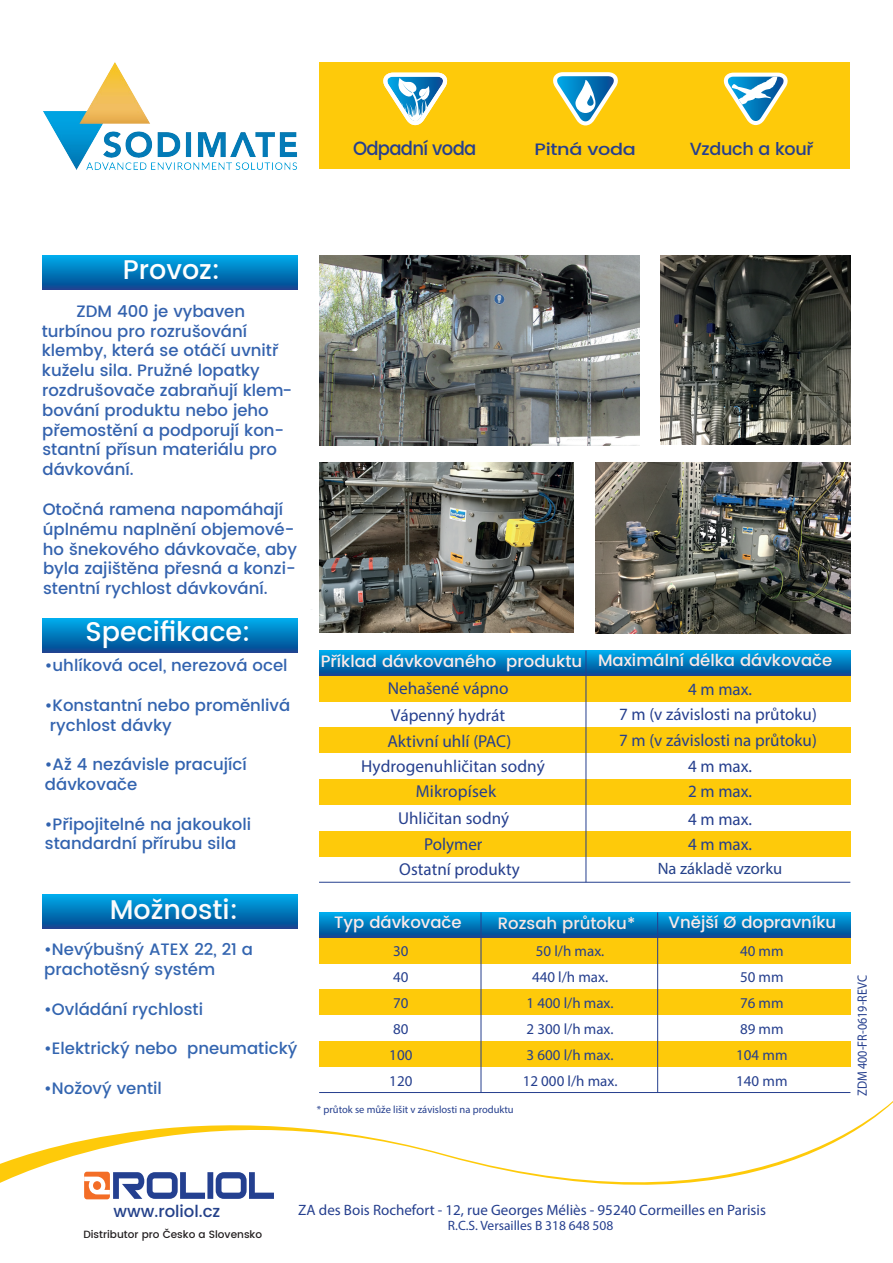
<style>
.page{position:relative;width:893px;height:1263px;background:#fff}
.page>*{position:absolute;margin:0;border:0;box-sizing:border-box;transform-origin:0 0}
.t1{font:500 27px "Poppins";color:#fff}
.t2{font:500 27px "Poppins";color:#fbfbfc}
.t3{font:500 19.2px "Poppins";letter-spacing:-.04em;color:#253f8e;scale:.94 1}
.t4{font:500 17.55px "Poppins";letter-spacing:-.02em;color:#253f8e}
.t5{font:17.25px "Myriad Pro";color:#253f8e}
.t6{font:500 16.5px/19.8px "Poppins";color:#3362ae}
.t7{font:500 16.5px/19.8px "Poppins";color:#3263af}
.t8{font:500 16.5px/19.8px "Poppins";color:#3365b0}
.t9{font:500 16.5px "Poppins";color:#fdeaea}
.t10{font:16.5px "Myriad Pro";color:#24418a}
.t11{font:500 16.5px "Poppins";color:#f8e6e3}
.t12{font:500 16.5px "Poppins";color:#24418a}
.t13{font:500 16.5px "Poppins";letter-spacing:-.02em;color:#253f8e;scale:1.17 1}
.t14{font:15px/25.8px "Myriad Pro";color:#253f8e}
.t15{font:13.5px "Myriad Pro";color:#253f8e}
.t16{font:13.5px "Myriad Pro";color:#253f8e;scale:.9 1}
.t17{font:10.5px "Myriad Pro";color:#253f8e}
.t18{font:500 10.5px "Poppins";color:#231f20}
.s1{color:#fce8e6}
</style>
<div class="page">
<img style="left:319px;top:256px;width:321px;height:189px">
<img style="left:595px;top:463px;width:255px;height:170px">
<img style="left:319px;top:463px;width:254px;height:169px">
<img style="left:661px;top:255px;width:189px;height:190px">
<div style="left:42px;top:894px;width:256px;height:34px;background:linear-gradient(to bottom,#00adec,#074a92)"></div>
<div style="left:42px;top:618px;width:256px;height:34px;background:linear-gradient(to bottom,#00aeec,#074a92)"></div>
<div style="left:42px;top:255px;width:256px;height:34px;background:linear-gradient(to bottom,#00adec,#074a91)"></div>
<svg style="left:319px;top:912px;width:532px;height:26px;background:#0379bd"></svg>
<div style="left:319px;top:938px;width:532px;height:25px;background:#feca0a"></div>
<div style="left:319px;top:990px;width:532px;height:25px;background:#feca0a"></div>
<div style="left:319px;top:1041px;width:532px;height:26px;background:#feca0a"></div>
<hr style="left:481px;top:912px;width:1px;height:181px;background:#253f8e">
<hr style="left:657px;top:912px;width:1px;height:181px;background:#253f8e">
<svg style="left:319px;top:650px;width:532px;height:26px;background:#0379bd"></svg>
<div style="left:319px;top:676px;width:532px;height:25px;background:#feca0a"></div>
<div style="left:319px;top:728px;width:532px;height:25px;background:#feca0a"></div>
<div style="left:319px;top:779px;width:532px;height:26px;background:#feca0a"></div>
<div style="left:319px;top:831px;width:532px;height:25px;background:#feca0a"></div>
<hr style="left:586px;top:650px;width:1px;height:232px;background:#253f8e">
<hr style="left:319px;top:882px;width:531px;height:1px;background:#253f8e">
<svg style="left:0;top:1081px;width:893px;height:119px"></svg>
<div style="left:319px;top:62px;width:531px;height:107px;background:#feca0a"></div>
<svg style="left:553px;top:72px;width:65px;height:53px"></svg>
<svg style="left:383px;top:73px;width:65px;height:52px"></svg>
<svg style="left:723px;top:73px;width:65px;height:52px"></svg>
<img style="left:43px;top:62px;width:254px;height:108px">
<svg style="left:84px;top:1172px;width:190px;height:27px"></svg>
<p class="t3" style="left:353px;top:134px;width:133px">Odpadní voda</p>
<p class="t13" style="left:535px;top:137px;width:88px">Pitná voda</p>
<p class="t4" style="left:690px;top:136px;width:125px">Vzduch a kouř</p>
<h1 class="t1" style="left:123px;top:249px;width:99px">Provoz:</h1>
<p class="t6" style="left:42px;top:302px;width:252px;text-indent:35px">ZDM 400 je vybaven turbínou pro rozrušování klemby, která se otáčí uvnitř kuželu sila. Pružné lopatky rozdrušovače zabraňují klem&shy;bování produktu nebo jeho přemostění a podporují kon&shy;stantní přísun materiálu pro dávkování.</p>
<p class="t6" style="left:43px;top:500px;width:256px">Otočná ramena napomáhají úplnému naplnění objemové&shy;ho šnekového dávkovače, aby byla zajištěna přesná a konzi&shy;stentní rychlost dávkování.</p>
<h1 class="t1" style="left:85px;top:611px;width:167px">Specifikace:</h1>
<p class="t7" style="left:45px;top:656px;width:244px">•uhlíková ocel, nerezová ocel</p>
<p class="t7" style="left:45px;top:695px;width:247px">•Konstantní nebo proměnlivá rychlost dávky</p>
<p class="t7" style="left:45px;top:755px;width:203px">•Až 4 nezávisle pracující dávkovače</p>
<p class="t7" style="left:45px;top:814px;width:208px">•Připojitelné na jakoukoli standardní přírubu sila</p>
<h1 class="t2" style="left:110px;top:890px;width:130px">Možnosti:</h1>
<p class="t8" style="left:44px;top:940px;width:210px">•Nevýbušný ATEX 22, 21 a prachotěsný systém</p>
<p class="t8" style="left:44px;top:999px;width:160px">•Ovládání rychlosti</p>
<p class="t8" style="left:44px;top:1039px;width:255px">•Elektrický nebo pneumatický</p>
<p class="t8" style="left:44px;top:1078px;width:119px">•Nožový ventil</p>
<p class="t9" style="left:321px;top:649px;width:513px">Příklad dávkovaného produktu <span class="s1">Maximální délka dávkovače</span></p>
<p class="t5" style="left:388px;top:678px;width:122px">Nehašené vápno</p>
<p class="t5" style="left:688px;top:678px;width:65px">4 m max.</p>
<p class="t5" style="left:391px;top:705px;width:116px">Vápenný hydrát</p>
<p class="t5" style="left:619px;top:704px;width:199px">7 m (v závislosti na průtoku)</p>
<p class="t5" style="left:387px;top:730px;width:125px">Aktivní uhlí (PAC)</p>
<p class="t5" style="left:619px;top:729px;width:199px">7 m (v závislosti na průtoku)</p>
<p class="t5" style="left:361px;top:755px;width:185px">Hydrogenuhličitan sodný</p>
<p class="t5" style="left:688px;top:756px;width:65px">4 m max.</p>
<p class="t5" style="left:416px;top:781px;width:82px">Mikropísek</p>
<p class="t5" style="left:688px;top:781px;width:65px">2 m max.</p>
<p class="t5" style="left:398px;top:807px;width:113px">Uhličitan sodný</p>
<p class="t5" style="left:688px;top:808px;width:65px">4 m max.</p>
<p class="t5" style="left:424px;top:833px;width:60px">Polymer</p>
<p class="t5" style="left:688px;top:833px;width:65px">4 m max.</p>
<p class="t5" style="left:399px;top:858px;width:122px">Ostatní produkty</p>
<p class="t10" style="left:658px;top:858px;width:126px">Na základě vzorku</p>
<p class="t9" style="left:334px;top:910px;width:129px">Typ dávkovače</p>
<p class="t11" style="left:498px;top:911px;width:139px">Rozsah průtoku*</p>
<p class="t9" style="left:669px;top:910px;width:169px">Vnější Ø dopravníku</p>
<p class="t14" style="left:389px;top:938px;width:25px">30<br>40<br>70<br>80<br>100<br>120</p>
<p class="t14" style="left:523px;top:938px;width:96px;text-align:center">50 l/h max.<br>440 l/h max.<br>1 400 l/h max.<br>2 300 l/h max.<br>3 600 l/h max.<br>12 000 l/h max.</p>
<p class="t14" style="left:736px;top:938px;width:53px">40 mm<br>50 mm<br>76 mm<br>89 mm<br>104 mm<br>140 mm</p>
<p class="t17" style="left:317px;top:1103px;width:198px">* průtok se může lišit v závislosti na produktu</p>
<p class="t16" style="left:854px;top:1096px;width:136px;rotate:-90deg">ZDM 400-FR-0619-REVC</p>
<p class="t12" style="left:114px;top:1199px;width:108px">www.roliol.cz</p>
<p class="t18" style="left:83px;top:1227px;width:180px">Distributor pro Česko a Slovensko</p>
<p class="t14" style="left:298px;top:1197px;width:469px">ZA des Bois Rochefort - 12, rue Georges Méliès - 95240 Cormeilles en Parisis</p>
<p class="t15" style="left:448px;top:1217px;width:167px">R.C.S. Versailles B 318 648 508</p>
</div>
